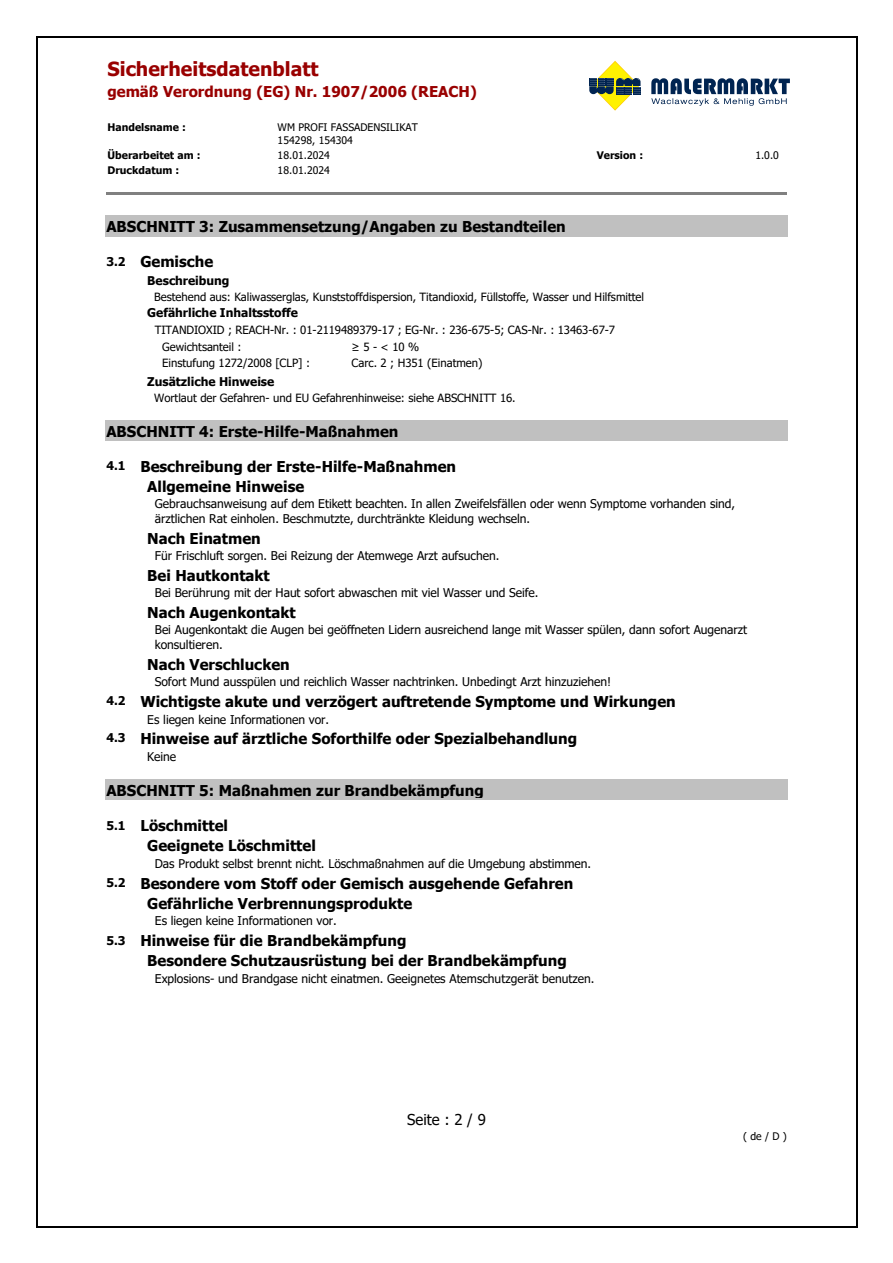
<style>
.page{position:relative;width:893px;height:1263px;background:#fff}
.page>*{position:absolute;margin:0;border:0;box-sizing:border-box;transform-origin:0 0}
.t1{font:700 19.5px "Tahoma";color:#900}
.t2{font:700 15px/20.4px "Tahoma";color:#000}
.t3{font:700 15px "Tahoma";color:#900}
.t4{font:15px "Tahoma";color:#000}
.t5{font:12px/14.4px "Tahoma";letter-spacing:-.005em;color:#000}
.t6{font:700 12px "Tahoma";color:#000}
.t7{font:11.4px/17px "Tahoma";color:#000}
.t8{font:10.5px/12.8px "Tahoma";letter-spacing:.005em;color:#000}
.t9{font:700 10.5px "Tahoma";color:#000}
.s1{font-size:12px}
</style>
<div class="page">
<hr style="left:106px;top:192px;width:681px;height:3px;background:#808080">
<div style="left:106px;top:217px;width:681px;height:18px;background:#c0c0c0"></div>
<hr style="left:105px;top:235px;width:683px;height:1px;background:#c0c0c0">
<hr style="left:105px;top:216px;width:683px;height:1px;background:#c0c0c0">
<div style="left:106px;top:421px;width:681px;height:19px;background:#c0c0c0"></div>
<hr style="left:105px;top:440px;width:683px;height:1px;background:#c0c0c0">
<hr style="left:105px;top:420px;width:683px;height:1px;background:#c0c0c0">
<div style="left:106px;top:781px;width:681px;height:18px;background:#c0c0c0"></div>
<hr style="left:105px;top:799px;width:683px;height:1px;background:#c0c0c0">
<hr style="left:105px;top:780px;width:683px;height:1px;background:#c0c0c0">
<hr style="left:37px;top:36px;width:819px;height:1px;background:#000">
<hr style="left:36px;top:37px;width:1px;height:1189px;background:#000">
<hr style="left:856px;top:37px;width:1px;height:1189px;background:#000">
<hr style="left:37px;top:1226px;width:819px;height:1px;background:#000">
<svg style="left:589px;top:61px;width:51px;height:50px"></svg>
<svg style="left:651px;top:78px;width:139px;height:28px"></svg>
<p class="t1" style="left:107px;top:55px;width:213px">Sicherheitsdatenblatt</p>
<p class="t3" style="left:107px;top:81px;width:371px">gemäß Verordnung (EG) Nr. 1907/2006 (REACH)</p>
<p class="t9" style="left:107px;top:120px;width:80px">Handelsname :</p>
<p class="t8" style="left:278px;top:121px;width:142px">WM PROFI FASSADENSILIKAT<br>154298, 154304</p>
<p class="t9" style="left:107px;top:147px;width:95px">Überarbeitet am :</p>
<p class="t8" style="left:278px;top:149px;width:54px">18.01.2024</p>
<p class="t9" style="left:597px;top:147px;width:48px">Version :</p>
<p class="t8" style="left:755px;top:149px;width:25px">1.0.0</p>
<p class="t9" style="left:107px;top:162px;width:73px">Druckdatum :</p>
<p class="t8" style="left:278px;top:164px;width:54px">18.01.2024</p>
<p class="t2" style="left:106px;top:217px;width:461px">ABSCHNITT 3: Zusammensetzung/Angaben zu Bestandteilen</p>
<p class="t2" style="left:106px;top:252px;width:108px"><span class="s1">3.2</span> Gemische</p>
<p class="t6" style="left:147px;top:272px;width:84px">Beschreibung</p>
<p class="t7" style="left:154px;top:289px;width:491px">Bestehend aus: Kaliwasserglas, Kunststoffdispersion, Titandioxid, Füllstoffe, Wasser und Hilfsmittel</p>
<p class="t6" style="left:147px;top:304px;width:152px">Gefährliche Inhaltsstoffe</p>
<p class="t7" style="left:162px;top:322px;width:454px;text-indent:-7px">TITANDIOXID ; REACH-Nr. : 01-2119489379-17 ; EG-Nr. : 236-675-5; CAS-Nr. : 13463-67-7<br>Gewichtsanteil :</p>
<p class="t7" style="left:352px;top:339px;width:69px">≥ 5 - &lt; 10 %</p>
<p class="t7" style="left:162px;top:355px;width:149px">Einstufung 1272/2008 [CLP] :</p>
<p class="t7" style="left:352px;top:355px;width:132px">Carc. 2 ; H351 (Einatmen)</p>
<p class="t6" style="left:147px;top:373px;width:129px">Zusätzliche Hinweise</p>
<p class="t7" style="left:154px;top:390px;width:363px">Wortlaut der Gefahren- und EU Gefahrenhinweise: siehe ABSCHNITT 16.</p>
<p class="t2" style="left:106px;top:422px;width:294px">ABSCHNITT 4: Erste-Hilfe-Maßnahmen</p>
<p class="t2" style="left:147px;top:457px;width:310px;text-indent:-41px"><span class="s1">4.1</span> Beschreibung der Erste-Hilfe-Maßnahmen<br>Allgemeine Hinweise</p>
<p class="t5" style="left:155px;top:497px;width:582px">Gebrauchsanweisung auf dem Etikett beachten. In allen Zweifelsfällen oder wenn Symptome vorhanden sind, ärztlichen Rat einholen. Beschmutzte, durchtränkte Kleidung wechseln.</p>
<p class="t2" style="left:147px;top:529px;width:115px">Nach Einatmen</p>
<p class="t5" style="left:155px;top:549px;width:346px">Für Frischluft sorgen. Bei Reizung der Atemwege Arzt aufsuchen.</p>
<p class="t2" style="left:147px;top:566px;width:124px">Bei Hautkontakt</p>
<p class="t5" style="left:155px;top:586px;width:385px">Bei Berührung mit der Haut sofort abwaschen mit viel Wasser und Seife.</p>
<p class="t2" style="left:147px;top:603px;width:150px">Nach Augenkontakt</p>
<p class="t5" style="left:155px;top:623px;width:594px">Bei Augenkontakt die Augen bei geöffneten Lidern ausreichend lange mit Wasser spülen, dann sofort Augenarzt konsultieren.</p>
<p class="t2" style="left:147px;top:654px;width:144px">Nach Verschlucken</p>
<p class="t5" style="left:155px;top:675px;width:458px">Sofort Mund ausspülen und reichlich Wasser nachtrinken. Unbedingt Arzt hinzuziehen!</p>
<p class="t2" style="left:106px;top:692px;width:571px"><span class="s1">4.2</span> Wichtigste akute und verzögert auftretende Symptome und Wirkungen</p>
<p class="t5" style="left:147px;top:713px;width:183px">Es liegen keine Informationen vor.</p>
<p class="t2" style="left:106px;top:729px;width:472px"><span class="s1">4.3</span> Hinweise auf ärztliche Soforthilfe oder Spezialbehandlung</p>
<p class="t5" style="left:147px;top:750px;width:31px">Keine</p>
<p class="t2" style="left:106px;top:781px;width:379px">ABSCHNITT 5: Maßnahmen zur Brandbekämpfung</p>
<p class="t2" style="left:147px;top:816px;width:170px;text-indent:-41px"><span class="s1">5.1</span> Löschmittel<br>Geeignete Löschmittel</p>
<p class="t5" style="left:155px;top:857px;width:438px">Das Produkt selbst brennt nicht. Löschmaßnahmen auf die Umgebung abstimmen.</p>
<p class="t2" style="left:147px;top:873px;width:428px;text-indent:-41px"><span class="s1">5.2</span> Besondere vom Stoff oder Gemisch ausgehende Gefahren<br>Gefährliche Verbrennungsprodukte</p>
<p class="t5" style="left:155px;top:914px;width:183px">Es liegen keine Informationen vor.</p>
<p class="t2" style="left:147px;top:931px;width:421px;text-indent:-41px"><span class="s1">5.3</span> Hinweise für die Brandbekämpfung<br>Besondere Schutzausrüstung bei der Brandbekämpfung</p>
<p class="t5" style="left:155px;top:972px;width:441px">Explosions- und Brandgase nicht einatmen. Geeignetes Atemschutzgerät benutzen.</p>
<p class="t4" style="left:407px;top:1109px;width:80px">Seite : 2 / 9</p>
<p class="t8" style="left:743px;top:1131px;width:45px">( de / D )</p>
</div>
